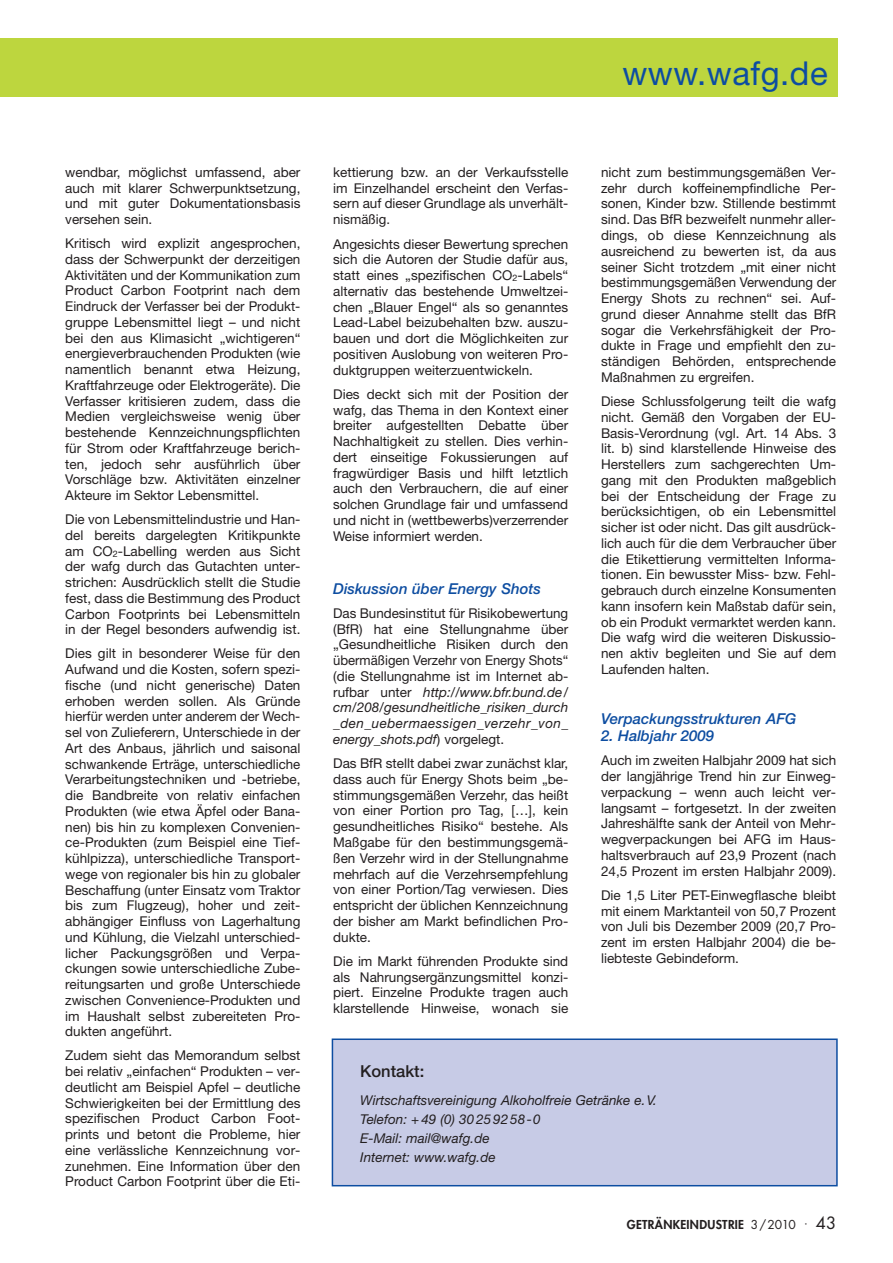
<style>
.page{position:relative;width:893px;height:1263px;background:#fff}
.page>*{position:absolute;margin:0;border:0;box-sizing:border-box;transform-origin:0 0}
.t1{font:33px "Helvetica Neue";letter-spacing:.015em;color:#0d4da1}
.t2{font:500 16.5px "Helvetica Neue";color:#231f20}
.t3{font:italic 500 15px "Helvetica Neue";color:#0d4da1}
.t4{font:13.5px/15.8px "Helvetica Neue";color:#231f20;text-align:justify}
.t5{font:italic 13.5px/19.2px "Helvetica Neue";color:#231f20}
.t6{font:800 12px "Futura";letter-spacing:.025em;color:#231f20}
.s1{font-style:italic}
.s2{font-weight:400}
.s3{font-weight:400;font-size:16.5px}
</style>
<div class="page">
<div style="left:0;top:38px;width:838px;height:58px;background:#bdd63e"></div>
<div style="left:333px;top:1040px;width:503px;height:145px;background:#c7cbe6"></div>
<div style="left:332px;top:1038px;width:506px;height:148px;border:2px solid #0d4da1"></div>
<p class="t4" style="left:65px;top:166px;width:237px">wendbar, möglichst umfassend, aber auch mit klarer Schwerpunktsetzung, und mit guter Dokumentationsbasis versehen sein.</p>
<p class="t4" style="left:65px;top:237px;width:237px">Kritisch wird explizit angesprochen, dass der Schwerpunkt der derzeitigen Aktivitäten und der Kommunikation zum Product Carbon Footprint nach dem Eindruck der Verfasser bei der Produkt&shy;gruppe Lebensmittel liegt – und nicht bei den aus Klimasicht „wichtigeren“ energieverbrauchenden Produkten (wie namentlich benannt etwa Heizung, Kraftfahrzeuge oder Elektrogeräte). Die Verfasser kritisieren zudem, dass die Medien vergleichsweise wenig über bestehende Kennzeichnungspflichten für Strom oder Kraftfahrzeuge berich&shy;ten, jedoch sehr ausführlich über Vorschläge bzw. Aktivitäten einzelner Akteure im Sektor Lebensmittel.</p>
<p class="t4" style="left:65px;top:513px;width:237px">Die von Lebensmittelindustrie und Han&shy;del bereits dargelegten Kritikpunkte am CO<sub>2</sub>-Labelling werden aus Sicht der wafg durch das Gutachten unter&shy;strichen: Ausdrücklich stellt die Studie fest, dass die Bestimmung des Product Carbon Footprints bei Lebensmitteln in der Regel besonders aufwendig ist.</p>
<p class="t4" style="left:65px;top:647px;width:237px">Dies gilt in besonderer Weise für den Aufwand und die Kosten, sofern spezi&shy;fische (und nicht generische) Daten erhoben werden sollen. Als Gründe hierfür werden unter anderem der Wech&shy;sel von Zulieferern, Unterschiede in der Art des Anbaus, jährlich und saisonal schwankende Erträge, unterschiedliche Verarbeitungstechniken und -betriebe, die Bandbreite von relativ einfachen Produkten (wie etwa Äpfel oder Bana&shy;nen) bis hin zu komplexen Convenien&shy;ce-Produkten (zum Beispiel eine Tief&shy;kühlpizza), unterschiedliche Transport&shy;wege von regionaler bis hin zu globaler Beschaffung (unter Einsatz vom Traktor bis zum Flugzeug), hoher und zeit&shy;abhängiger Einfluss von Lagerhaltung und Kühlung, die Vielzahl unterschied&shy;licher Packungsgrößen und Verpa&shy;ckungen sowie unterschiedliche Zube&shy;reitungsarten und große Unterschiede zwischen Convenience-Produkten und im Haushalt selbst zubereiteten Pro&shy;dukten angeführt.</p>
<p class="t4" style="left:65px;top:1049px;width:237px">Zudem sieht das Memorandum selbst bei relativ „einfachen“ Produkten – ver&shy;deutlicht am Beispiel Apfel – deutliche Schwierigkeiten bei der Ermittlung des spezifischen Product Carbon Foot&shy;prints und betont die Probleme, hier eine verlässliche Kennzeichnung vor&shy;zunehmen. Eine Information über den Product Carbon Footprint über die Eti-</p>
<p class="t4" style="left:333px;top:166px;width:237px">kettierung bzw. an der Verkaufsstelle im Einzelhandel erscheint den Verfas&shy;sern auf dieser Grundlage als unverhält&shy;nismäßig.</p>
<p class="t4" style="left:333px;top:237px;width:237px">Angesichts dieser Bewertung sprechen sich die Autoren der Studie dafür aus, statt eines „spezifischen CO<sub>2</sub>-Labels“ alternativ das bestehende Umweltzei&shy;chen „Blauer Engel“ als so genanntes Lead-Label beizubehalten bzw. auszu&shy;bauen und dort die Möglichkeiten zur positiven Auslobung von weiteren Pro&shy;duktgruppen weiterzuentwickeln.</p>
<p class="t4" style="left:333px;top:387px;width:237px">Dies deckt sich mit der Position der wafg, das Thema in den Kontext einer breiter aufgestellten Debatte über Nachhaltigkeit zu stellen. Dies verhin&shy;dert einseitige Fokussierungen auf fragwürdiger Basis und hilft letztlich auch den Verbrauchern, die auf einer solchen Grundlage fair und umfassend und nicht in (wettbewerbs)verzerrender Weise informiert werden.</p>
<p class="t3" style="left:333px;top:583px;width:209px">Diskussion über Energy Shots</p>
<p class="t4" style="left:333px;top:607px;width:237px">Das Bundesinstitut für Risikobewertung (BfR) hat eine Stellungnahme über „Gesundheitliche Risiken durch den übermäßigen Verzehr von Energy Shots“ (die Stellungnahme ist im Internet ab&shy;rufbar unter <span class="s1">http://www.bfr.bund.de/ cm/208/gesundheitliche_risiken_durch _den_uebermaessigen_verzehr_von_ energy_shots.pdf</span>) vorgelegt.</p>
<p class="t4" style="left:333px;top:757px;width:237px">Das BfR stellt dabei zwar zunächst klar, dass auch für Energy Shots beim „be&shy;stimmungsgemäßen Verzehr, das heißt von einer Portion pro Tag, […], kein gesundheitliches Risiko“ bestehe. Als Maßgabe für den bestimmungsgemä&shy;ßen Verzehr wird in der Stellungnahme mehrfach auf die Verzehrsempfehlung von einer Portion/Tag verwiesen. Dies entspricht der üblichen Kennzeichnung der bisher am Markt befindlichen Pro&shy;dukte.</p>
<p class="t4" style="left:333px;top:954px;width:237px">Die im Markt führenden Produkte sind als Nahrungsergänzungsmittel konzi&shy;piert. Einzelne Produkte tragen auch klarstellende Hinweise, wonach sie</p>
<h1 class="t1" style="left:622px;top:61px;width:207px">www.wafg.de</h1>
<p class="t4" style="left:601px;top:166px;width:237px">nicht zum bestimmungsgemäßen Ver&shy;zehr durch koffeinempfindliche Per&shy;sonen, Kinder bzw. Stillende bestimmt sind. Das BfR bezweifelt nunmehr aller&shy;dings, ob diese Kennzeichnung als ausreichend zu bewerten ist, da aus seiner Sicht trotzdem „mit einer nicht bestimmungsgemäßen Verwendung der Energy Shots zu rechnen“ sei. Auf&shy;grund dieser Annahme stellt das BfR sogar die Verkehrsfähigkeit der Pro&shy;dukte in Frage und empfiehlt den zu&shy;ständigen Behörden, entsprechende Maßnahmen zu ergreifen.</p>
<p class="t4" style="left:601px;top:395px;width:237px">Diese Schlussfolgerung teilt die wafg nicht. Gemäß den Vorgaben der EU-Basis-Verordnung (vgl. Art. 14 Abs. 3 lit. b) sind klarstellende Hinweise des Herstellers zum sachgerechten Um&shy;gang mit den Produkten maßgeblich bei der Entscheidung der Frage zu berücksichtigen, ob ein Lebensmittel sicher ist oder nicht. Das gilt ausdrück&shy;lich auch für die dem Verbraucher über die Etikettierung vermittelten Informa&shy;tionen. Ein bewusster Miss- bzw. Fehl&shy;gebrauch durch einzelne Konsumenten kann insofern kein Maßstab dafür sein, ob ein Produkt vermarktet werden kann.<br>Die wafg wird die weiteren Diskussio&shy;nen aktiv begleiten und Sie auf dem Laufenden halten.</p>
<p class="t3" style="left:601px;top:713px;width:197px">Verpackungsstrukturen AFG</p>
<p class="t3" style="left:601px;top:730px;width:115px">2. Halbjahr 2009</p>
<p class="t4" style="left:601px;top:754px;width:237px">Auch im zweiten Halbjahr 2009 hat sich der langjährige Trend hin zur Einweg&shy;verpackung – wenn auch leicht ver&shy;langsamt – fortgesetzt. In der zweiten Jahreshälfte sank der Anteil von Mehr&shy;wegverpackungen bei AFG im Haus&shy;haltsverbrauch auf 23,9 Prozent (nach 24,5 Prozent im ersten Halbjahr 2009).</p>
<p class="t4" style="left:601px;top:888px;width:237px">Die 1,5 Liter PET-Einwegflasche bleibt mit einem Marktanteil von 50,7 Prozent von Juli bis Dezember 2009 (20,7 Pro&shy;zent im ersten Halbjahr 2004) die be&shy;liebteste Gebindeform.</p>
<p class="t2" style="left:360px;top:1065px;width:66px">Kontakt:</p>
<p class="t5" style="left:360px;top:1091px;width:298px">Wirtschaftsvereinigung Alkoholfreie Getränke e.V.<br>Telefon: +49 (0) 30 25 92 58-0<br>E-Mail: mail@wafg.de<br>Internet: www.wafg.de</p>
<p class="t6" style="left:627px;top:1219px;width:211px">GETRÄNKEINDUSTRIE <span class="s2">3/2010 ·</span> <span class="s3">43</span></p>
</div>
